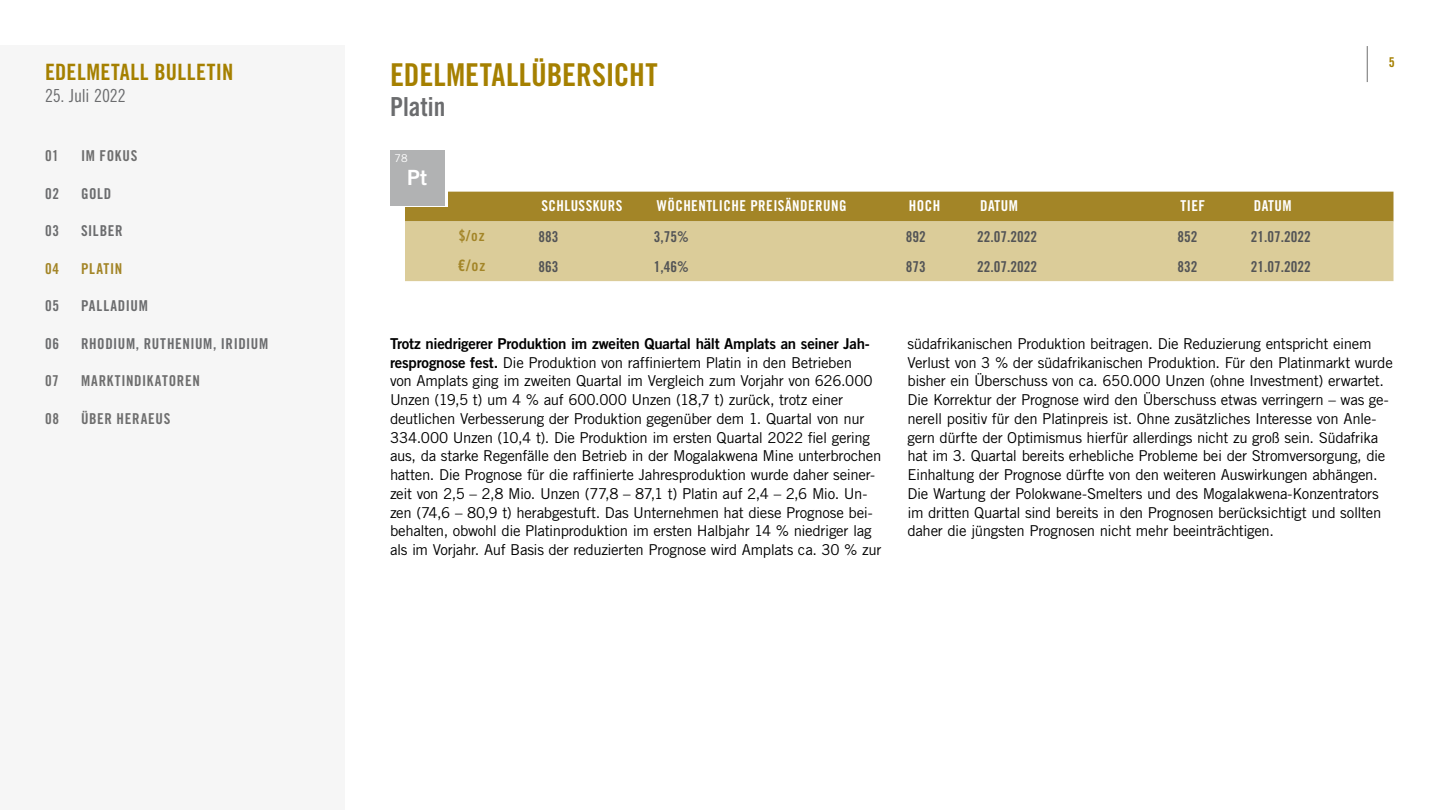
<style>
.page{position:relative;width:1440px;height:810px;background:#fff}
.page>*{position:absolute;margin:0;border:0;box-sizing:border-box;transform-origin:0 0}
.t1{font:31.5px "Trade Gothic LT Pro Bd Cn 20";color:#a58000}
.t2{font:26.25px "Trade Gothic LT Pro Bd Cn 20";color:#6b6c6e}
.t3{font:22.5px "Trade Gothic LT Pro Bd Cn 20";letter-spacing:.02em;color:#a58000}
.t4{font:21px "Trade Gothic LT Pro Bd 2";color:#fff}
.t5{font:18px "Trade Gothic LT Pro Cn 18";letter-spacing:-.01em;color:#6b6c6e}
.t6{font:15.75px "Trade Gothic LT Pro Bd Cn 20";color:#a38527}
.t7{font:15px/18.8px "Trade Gothic LT Pro";letter-spacing:-.02em;color:#000}
.t8{font:15px "Trade Gothic LT Pro Bd Cn 20";color:#535456}
.t9{font:15px "Trade Gothic LT Pro Bd 2";letter-spacing:-.015em;color:#000}
.t10{font:15px "Trade Gothic LT Pro Bd Cn 20";letter-spacing:.03em;color:#fff}
.t11{font:15px "Trade Gothic LT Pro Bd Cn 20";letter-spacing:.04em;color:#6b6c6e}
.t12{font:15px "Trade Gothic LT Pro Bd Cn 20";letter-spacing:.05em;color:#6e6e6e}
.t13{font:15px "Trade Gothic LT Pro Bd Cn 20";letter-spacing:.05em;color:#a38527}
.t14{font:13.5px "Trade Gothic LT Pro Bd Cn 20";color:#a58000}
.t15{font:10.8px "Trade Gothic LT Pro";color:#fff}
.s1{font-size:15px}
.s2{font-family:"Trade Gothic LT Pro Bd 2"}
</style>
<div class="page">
<hr style="left:1367px;top:46px;width:1px;height:36px;background:#6e6e6e">
<div style="left:405px;top:192px;width:989px;height:29px;background:#a38527"></div>
<div style="left:405px;top:221px;width:989px;height:60px;background:#dbcc99"></div>
<div style="left:393px;top:152px;width:54px;height:55px;background:linear-gradient(to bottom,#fff,#fff)"></div>
<div style="left:390px;top:150px;width:54px;height:55px;background:#b1b2b3"></div>
<div style="left:0;top:45px;width:345px;height:765px;background:#f6f6f6"></div>
<h3 class="t3" style="left:45px;top:58px;width:190px">EDELMETALL BULLETIN</h3>
<p class="t5" style="left:45px;top:85px;width:82px">25. Juli 2022</p>
<p class="t12" style="left:45px;top:147px;width:15px">01</p>
<p class="t12" style="left:81px;top:147px;width:58px">IM FOKUS</p>
<p class="t11" style="left:45px;top:184px;width:16px">02</p>
<p class="t11" style="left:81px;top:184px;width:32px">GOLD</p>
<p class="t11" style="left:45px;top:222px;width:16px">03</p>
<p class="t11" style="left:81px;top:222px;width:43px">SILBER</p>
<p class="t13" style="left:45px;top:259px;width:16px">04</p>
<p class="t13" style="left:81px;top:259px;width:43px">PLATIN</p>
<p class="t11" style="left:45px;top:297px;width:16px">05</p>
<p class="t11" style="left:81px;top:297px;width:68px">PALLADIUM</p>
<p class="t11" style="left:45px;top:334px;width:16px">06</p>
<p class="t11" style="left:81px;top:334px;width:189px">RHODIUM, RUTHENIUM, IRIDIUM</p>
<p class="t12" style="left:45px;top:372px;width:15px">07</p>
<p class="t12" style="left:81px;top:372px;width:120px">MARKTINDIKATOREN</p>
<p class="t12" style="left:45px;top:409px;width:16px">08</p>
<p class="t12" style="left:81px;top:409px;width:91px">ÜBER HERAEUS</p>
<h1 class="t1" style="left:390px;top:56px;width:269px">EDELMETALLÜBERSICHT</h1>
<h2 class="t2" style="left:390px;top:91px;width:57px">Platin</h2>
<p class="t15" style="left:395px;top:152px;width:15px">78</p>
<h3 class="t4" style="left:407px;top:164px;width:21px">Pt</h3>
<p class="t10" style="left:541px;top:196px;width:83px">SCHLUSSKURS</p>
<p class="t10" style="left:657px;top:196px;width:191px">WÖCHENTLICHE PREISÄNDERUNG</p>
<p class="t10" style="left:909px;top:196px;width:33px">HOCH</p>
<p class="t10" style="left:980px;top:196px;width:39px">DATUM</p>
<p class="t10" style="left:1180px;top:196px;width:26px">TIEF</p>
<p class="t10" style="left:1254px;top:196px;width:39px">DATUM</p>
<p class="t13" style="left:459px;top:226px;width:28px">$/oz</p>
<p class="t8" style="left:538px;top:227px;width:21px">883</p>
<p class="t8" style="left:654px;top:227px;width:36px">3,75%</p>
<p class="t8" style="left:906px;top:227px;width:21px">892</p>
<p class="t8" style="left:977px;top:227px;width:61px">22.07.2022</p>
<p class="t8" style="left:1177px;top:227px;width:21px">852</p>
<p class="t8" style="left:1251px;top:227px;width:61px">21.07.2022</p>
<p class="t6" style="left:458px;top:256px;width:29px">€/o<span class="s1">z</span></p>
<p class="t8" style="left:538px;top:257px;width:21px">863</p>
<p class="t8" style="left:654px;top:257px;width:36px">1,46%</p>
<p class="t8" style="left:906px;top:257px;width:21px">873</p>
<p class="t8" style="left:977px;top:257px;width:61px">22.07.2022</p>
<p class="t8" style="left:1177px;top:257px;width:21px">832</p>
<p class="t8" style="left:1251px;top:257px;width:61px">21.07.2022</p>
<p class="t14" style="left:1389px;top:54px;width:7px">5</p>
<p class="t9" style="left:390px;top:334px;width:481px">Trotz niedrigerer Produktion im zweiten Quartal hält Amplats an seiner Jah-</p>
<p class="t7" style="left:390px;top:353px;width:493px"><span class="s2">resprognose fest.</span> Die Produktion von raffiniertem Platin in den Betrieben<br>von Amplats ging im zweiten Quartal im Vergleich zum Vorjahr von 626.000<br>Unzen (19,5 t) um 4 % auf 600.000 Unzen (18,7 t) zurück, trotz einer deutlichen Verbesserung der Produktion gegenüber dem 1. Quartal von nur 334.000 Unzen (10,4 t). Die Produktion im ersten Quartal 2022 fiel gering aus, da starke Regenfälle den Betrieb in der Mogalakwena Mine unterbrochen hatten. Die Prognose für die raffinierte Jahresproduktion wurde daher seiner&shy;zeit von 2,5 – 2,8 Mio. Unzen (77,8 – 87,1 t) Platin auf 2,4 – 2,6 Mio. Un&shy;zen (74,6 – 80,9 t) herabgestuft. Das Unternehmen hat diese Prognose bei&shy;behalten, obwohl die Platinproduktion im ersten Halbjahr 14 % niedriger lag als im Vorjahr. Auf Basis der reduzierten Prognose wird Amplats ca. 30 % zur</p>
<p class="t7" style="left:908px;top:334px;width:487px">südafrikanischen Produktion beitragen. Die Reduzierung entspricht einem Verlust von 3 % der südafrikanischen Produktion. Für den Platinmarkt wurde bisher ein Überschuss von ca. 650.000 Unzen (ohne Investment) erwartet.<br>Die Korrektur der Prognose wird den Überschuss etwas verringern – was ge&shy;nerell positiv für den Platinpreis ist. Ohne zusätzliches Interesse von Anle&shy;gern dürfte der Optimismus hierfür allerdings nicht zu groß sein. Südafrika hat im 3. Quartal bereits erhebliche Probleme bei der Stromversorgung, die Einhaltung der Prognose dürfte von den weiteren Auswirkungen abhängen.<br>Die Wartung der Polokwane-Smelters und des Mogalakwena-Konzentrators im dritten Quartal sind bereits in den Prognosen berücksichtigt und sollten daher die jüngsten Prognosen nicht mehr beeinträchtigen.</p>
</div>
